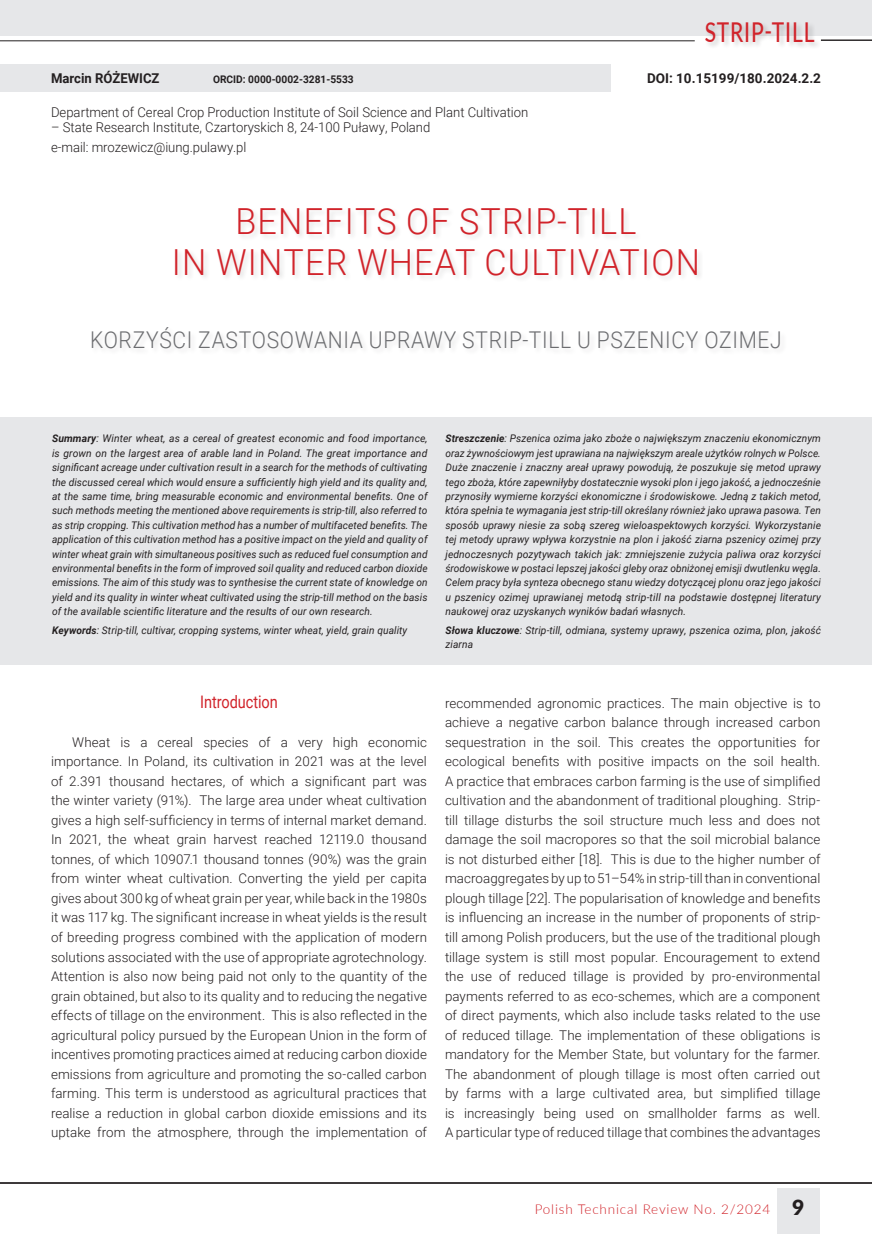
<style>
.page{position:relative;width:872px;height:1234px;background:#fff}
.page>*{position:absolute;margin:0;border:0;box-sizing:border-box;transform-origin:0 0}
.TYT_NOWY{font:300 35.85px/40.5px "Roboto";letter-spacing:.035em;color:#d1232a;text-align:center;scale:.95 1}
.t1{font:500 27.3px "Lato";letter-spacing:.04em;color:#d1232a;scale:.77 1}
.TYT_angielski{font:300 23.1px "Roboto";letter-spacing:.035em;color:#6c6d70;scale:.91 1}
.SRODTYTOL{font:17.25px "Roboto";letter-spacing:-.005em;color:#d1232a;scale:.84 1}
.AUTOR{font:300 13.5px "Roboto";color:#231f20}
.t2{font:300 13.5px "Lato";letter-spacing:.06em;color:#d1232a}
.Autor_teksttttt{font:300 13.5px "Roboto";letter-spacing:-.005em;color:#231f20}
.DOI{font:700 13.5px "Roboto";color:#231f20}
.AUTOR-2{font:700 13.5px "Roboto";color:#231f20}
.Tekst_podstawowy_21{font:300 13.35px/19.5px "Roboto";letter-spacing:.005em;color:#231f20;text-align:justify}
.STRESZCZENIA{font:italic 10.5px/14.4px "Roboto";letter-spacing:.01em;color:#231f20;text-align:justify}
.AUTOR-3{font:700 10.5px "Roboto";color:#231f20}
.s1{font-weight:700}
.s2{font-weight:900;font-size:21px;color:#231f20}
</style>
<div class="page">
<div style="left:777px;top:1187px;width:43px;height:46px;background:#e6e7e9"></div>
<hr style="left:821px;top:40px;width:51px;height:1px;background:#231f20">
<hr style="left:0;top:1182px;width:872px;height:1px;background:#231f20">
<div style="left:0;top:0;width:872px;height:36px;background:#e6e7e9"></div>
<hr style="left:0;top:40px;width:694px;height:1px;background:#231f20">
<div style="left:703px;top:21px;width:119px;height:28px;background:#231f20;opacity:.22"></div>
<div style="left:0;top:64px;width:610px;height:27px;background:#e6e7e9"></div>
<div style="left:0;top:417px;width:872px;height:247px;background:#e6e7e9"></div>
<p class="AUTOR-2" style="left:51px;top:69px;width:110px">Marcin RÓŻEWICZ</p>
<p class="AUTOR-3" style="left:213px;top:72px;width:142px">ORCID: 0000-0002-3281-5533</p>
<p class="AUTOR" style="left:51px;top:103px;width:479px">Department of Cereal Crop Production Institute of Soil Science and Plant Cultivation</p>
<p class="AUTOR" style="left:51px;top:118px;width:381px">– State Research Institute, Czartoryskich 8, 24-100 Puławy, Poland</p>
<p class="Autor_teksttttt" style="left:51px;top:137px;width:197px">e-mail: mrozewicz@iung.pulawy.pl</p>
<p class="t1" style="left:704px;top:12px;width:144px">STRIP-TILL</p>
<p class="DOI" style="left:647px;top:69px;width:175px">DOI: 10.15199/180.2024.2.2</p>
<p class="TYT_NOWY" style="left:172px;top:200px;width:557px">BENEFITS OF STRIP-TILL<br>IN WINTER WHEAT CULTIVATION</p>
<p class="TYT_angielski" style="left:90px;top:323px;width:761px">KORZYŚCI ZASTOSOWANIA UPRAWY STRIP-TILL U PSZENICY OZIMEJ</p>
<p class="STRESZCZENIA" style="left:52px;top:431px;width:377px"><span class="s1">Summary</span>: Winter wheat, as a cereal of greatest economic and food importance, is grown on the largest area of arable land in Poland. The great importance and significant acreage under cultivation result in a search for the methods of cultivating the discussed cereal which would ensure a sufficiently high yield and its quality and, at the same time, bring measurable economic and environmental benefits. One of such methods meeting the mentioned above requirements is strip-till, also referred to as strip cropping. This cultivation method has a number of multifaceted benefits. The application of this cultivation method has a positive impact on the yield and quality of winter wheat grain with simultaneous positives such as reduced fuel consumption and environmental benefits in the form of improved soil quality and reduced carbon dioxide emissions. The aim of this study was to synthesise the current state of knowledge on yield and its quality in winter wheat cultivated using the strip-till method on the basis of the available scientific literature and the results of our own research.</p>
<p class="STRESZCZENIA" style="left:52px;top:622px;width:357px"><span class="s1">Keywords</span>: Strip-till, cultivar, cropping systems, winter wheat, yield, grain quality</p>
<p class="STRESZCZENIA" style="left:445px;top:431px;width:377px"><span class="s1">Streszczenie</span>: Pszenica ozima jako zboże o największym znaczeniu ekonomicznym oraz żywnościowym jest uprawiana na największym areale użytków rolnych w Polsce.<br>Duże znaczenie i znaczny areał uprawy powodują, że poszukuje się metod uprawy tego zboża, które zapewniłyby dostatecznie wysoki plon i jego jakość, a jednocześnie przynosiły wymierne korzyści ekonomiczne i środowiskowe. Jedną z takich metod, która spełnia te wymagania jest strip-till określany również jako uprawa pasowa. Ten sposób uprawy niesie za sobą szereg wieloaspektowych korzyści. Wykorzystanie tej metody uprawy wpływa korzystnie na plon i jakość ziarna pszenicy ozimej przy jednoczesnych pozytywach takich jak: zmniejszenie zużycia paliwa oraz korzyści środowiskowe w postaci lepszej jakości gleby oraz obniżonej emisji dwutlenku węgla.<br>Celem pracy była synteza obecnego stanu wiedzy dotyczącej plonu oraz jego jakości u pszenicy ozimej uprawianej metodą strip-till na podstawie dostępnej literatury naukowej oraz uzyskanych wyników badań własnych.</p>
<p class="STRESZCZENIA" style="left:445px;top:622px;width:377px"><span class="s1">Słowa kluczowe</span>: Strip-till, odmiana, systemy uprawy, pszenica ozima, plon, jakość ziarna</p>
<p class="SRODTYTOL" style="left:200px;top:689px;width:94px">Introduction</p>
<p class="Tekst_podstawowy_21" style="left:51px;top:731px;width:377px;text-indent:21px">Wheat is a cereal species of a very high economic importance. In Poland, its cultivation in 2021 was at the level of 2.391 thousand hectares, of which a significant part was the winter variety (91%). The large area under wheat cultivation gives a high self-sufficiency in terms of internal market demand.<br>In 2021, the wheat grain harvest reached 12119.0 thousand tonnes, of which 10907.1 thousand tonnes (90%) was the grain from winter wheat cultivation. Converting the yield per capita gives about 300 kg of wheat grain per year, while back in the 1980s it was 117 kg. The significant increase in wheat yields is the result of breeding progress combined with the application of modern solutions associated with the use of appropriate agrotechnology.<br>Attention is also now being paid not only to the quantity of the grain obtained, but also to its quality and to reducing the negative effects of tillage on the environment. This is also reflected in the agricultural policy pursued by the European Union in the form of incentives promoting practices aimed at reducing carbon dioxide emissions from agriculture and promoting the so-called carbon farming. This term is understood as agricultural practices that realise a reduction in global carbon dioxide emissions and its uptake from the atmosphere, through the implementation of</p>
<p class="Tekst_podstawowy_21" style="left:445px;top:692px;width:377px">recommended agronomic practices. The main objective is to achieve a negative carbon balance through increased carbon sequestration in the soil. This creates the opportunities for ecological benefits with positive impacts on the soil health.<br>A practice that embraces carbon farming is the use of simplified cultivation and the abandonment of traditional ploughing. Strip&shy;till tillage disturbs the soil structure much less and does not damage the soil macropores so that the soil microbial balance is not disturbed either [18]. This is due to the higher number of macroaggregates by up to 51–54% in strip-till than in conventional plough tillage [22]. The popularisation of knowledge and benefits is influencing an increase in the number of proponents of strip&shy;till among Polish producers, but the use of the traditional plough tillage system is still most popular. Encouragement to extend the use of reduced tillage is provided by pro-environmental payments referred to as eco-schemes, which are a component of direct payments, which also include tasks related to the use of reduced tillage. The implementation of these obligations is mandatory for the Member State, but voluntary for the farmer.<br>The abandonment of plough tillage is most often carried out by farms with a large cultivated area, but simplified tillage is increasingly being used on smallholder farms as well.<br>A particular type of reduced tillage that combines the advantages</p>
<p class="t2" style="left:534px;top:1199px;width:271px">Polish Technical Review No. 2/2024 <span class="s2">9</span></p>
</div>
